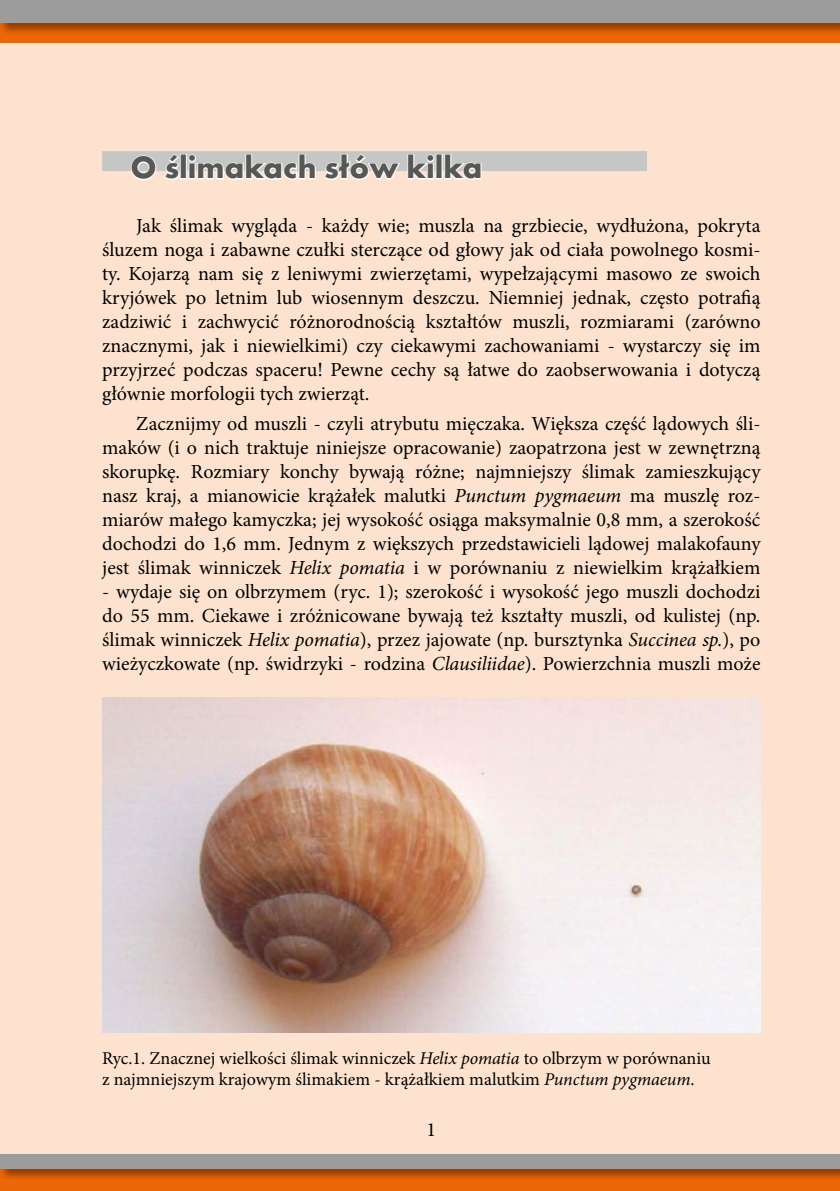
<style>
.page{position:relative;width:840px;height:1191px;background:#fff}
.page>*{position:absolute;margin:0;border:0;box-sizing:border-box;transform-origin:0 0}
.t1{font:700 32px "Futur TEE";color:#575756}
.t2{font:20px/24px "Minion Pro";color:#000;text-align:justify}
.t3{font:18px/21.6px "Minion Pro";color:#000}
.s1{font-style:italic}
</style>
<div class="page">
<div style="left:0;top:0;width:839px;height:1191px;background:#fde3cf"></div>
<div style="left:0;top:1168px;width:839px;height:23px;background:#ec6707"></div>
<div style="left:0;top:1152px;width:839px;height:29px;background:#000;opacity:.4"></div>
<div style="left:0;top:1154px;width:839px;height:14px;background:#9c9c9c"></div>
<div style="left:0;top:0;width:839px;height:43px;background:#ec6707"></div>
<div style="left:0;top:0;width:839px;height:36px;background:#000;opacity:.4"></div>
<div style="left:0;top:0;width:839px;height:23px;background:#9c9c9c"></div>
<div style="left:102px;top:151px;width:544px;height:20px;background:#c6c6c5"></div>
<svg style="left:131px;top:155px;width:26px;height:26px"></svg>
<svg style="left:164px;top:154px;width:16px;height:26px"></svg>
<div style="left:180px;top:154px;width:7px;height:25px;border:2px solid #fff"></div>
<div style="left:188px;top:163px;width:7px;height:16px;border:2px solid #fff"></div>
<div style="left:188px;top:154px;width:8px;height:8px;border:2px solid #fff;border-radius:50%"></div>
<svg style="left:197px;top:154px;width:119px;height:26px"></svg>
<svg style="left:324px;top:154px;width:107px;height:26px"></svg>
<div style="left:427px;top:163px;width:7px;height:16px;border:2px solid #fff"></div>
<div style="left:426px;top:154px;width:8px;height:8px;border:2px solid #fff;border-radius:50%"></div>
<div style="left:435px;top:154px;width:7px;height:25px;border:2px solid #fff"></div>
<svg style="left:444px;top:154px;width:38px;height:26px"></svg>
<img style="left:102px;top:697px;width:658px;height:335px">
<h1 class="t1" style="left:130px;top:148px;width:353px">O ślimakach słów kilka</h1>
<p class="t2" style="left:102px;top:214px;width:659px;text-indent:34px">Jak ślimak wygląda - każdy wie; muszla na grzbiecie, wydłużona, pokryta śluzem noga i zabawne czułki sterczące od głowy jak od ciała powolnego kosmi&shy;ty. Kojarzą nam się z leniwymi zwierzętami, wypełzającymi masowo ze swoich kryjówek po letnim lub wiosennym deszczu. Niemniej jednak, często potrafią zadziwić i zachwycić różnorodnością kształtów muszli, rozmiarami (zarówno znacznymi, jak i niewielkimi) czy ciekawymi zachowaniami - wystarczy się im przyjrzeć podczas spaceru! Pewne cechy są łatwe do zaobserwowania i dotyczą głównie morfologii tych zwierząt.</p>
<p class="t2" style="left:102px;top:411px;width:659px;text-indent:34px">Zacznijmy od muszli - czyli atrybutu mięczaka. Większa część lądowych śli&shy;maków (i o nich traktuje niniejsze opracowanie) zaopatrzona jest w zewnętrzną skorupkę. Rozmiary konchy bywają różne; najmniejszy ślimak zamieszkujący nasz kraj, a mianowicie krążałek malutki <span class="s1">Punctum pygmaeum</span> ma muszlę roz&shy;miarów małego kamyczka; jej wysokość osiąga maksymalnie 0,8 mm, a szerokość dochodzi do 1,6 mm. Jednym z większych przedstawicieli lądowej malakofauny jest ślimak winniczek <span class="s1">Helix pomatia</span> i w porównaniu z niewielkim krążałkiem</p>
<p class="t2" style="left:102px;top:579px;width:659px">- wydaje się on olbrzymem (ryc. 1); szerokość i wysokość jego muszli dochodzi do 55 mm. Ciekawe i zróżnicowane bywają też kształty muszli, od kulistej (np. ślimak winniczek <span class="s1">Helix pomatia</span>), przez jajowate (np. bursztynka <span class="s1">Succinea sp.</span>), po wieżyczkowate (np. świdrzyki - rodzina <span class="s1">Clausiliidae</span>). Powierzchnia muszli może</p>
<p class="t3" style="left:102px;top:1047px;width:609px">Ryc.1. Znacznej wielkości ślimak winniczek <span class="s1">Helix pomatia</span> to olbrzym w porównaniu z najmniejszym krajowym ślimakiem - krążałkiem malutkim <span class="s1">Punctum pygmaeum</span>.</p>
</div>
